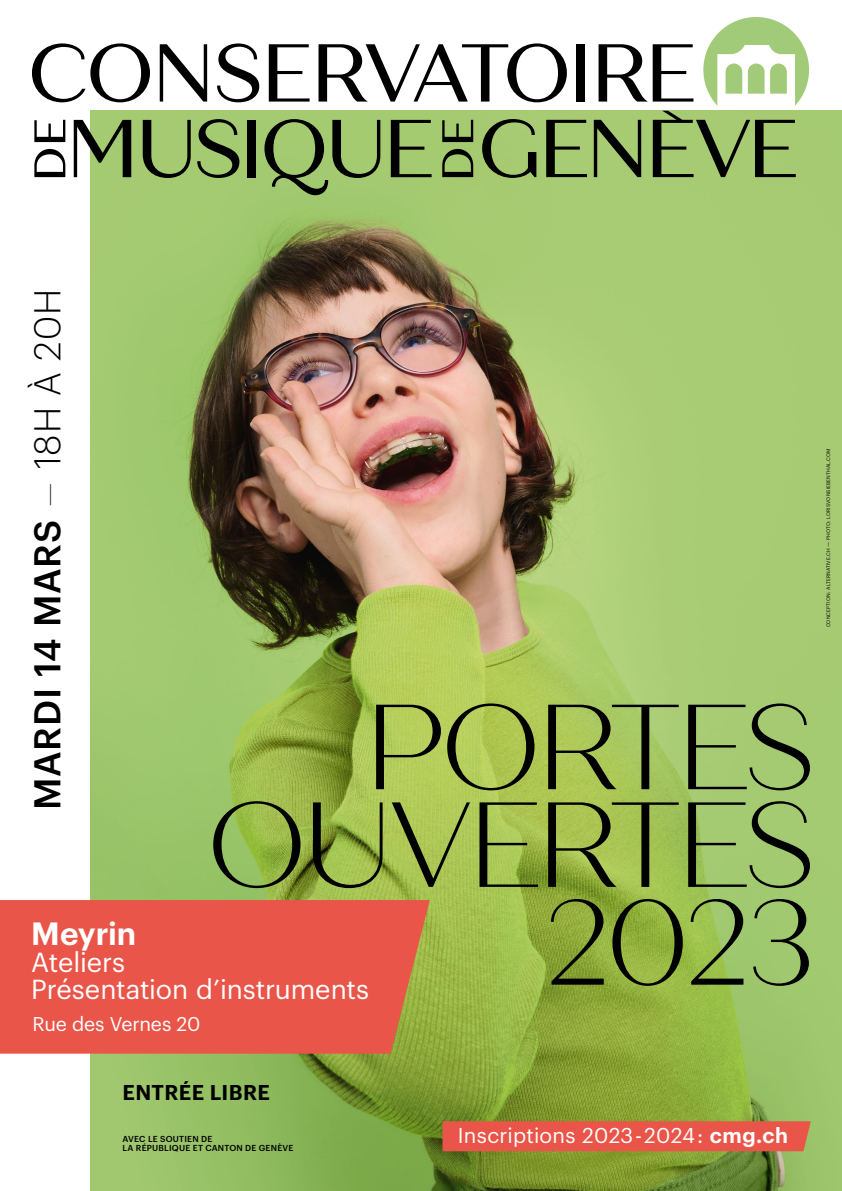
<style>
.page{position:relative;width:842px;height:1191px;background:#fff}
.page>*{position:absolute;margin:0;border:0;box-sizing:border-box;transform-origin:0 0}
.t1{font:300 120.7px/97.7px "Quiche Sans";letter-spacing:-.065em;color:#000;text-align:right}
.t2{font:500 36.5px "Graphik";letter-spacing:.015em;color:#000}
.t3{font:600 31.5px "Graphik";letter-spacing:-.005em;color:#fff}
.t4{font:27px/27px "Graphik";letter-spacing:-.005em;color:#fff}
.t5{font:21px "Graphik";letter-spacing:.01em;color:#fff}
.t6{font:600 21px "Graphik";letter-spacing:.015em;color:#000}
.t7{font:19.5px "Graphik";letter-spacing:-.01em;color:#fff}
.t8{font:500 8.5px/9.5px "Graphik";letter-spacing:.025em;color:#000}
.t9{font:5px "Graphik";letter-spacing:.025em;color:#000}
.s1{font-family:"Quiche Sans";font-weight:400}
.s2{font-weight:300}
.s3{font-weight:600}
</style>
<div class="page">
<img style="left:91px;top:111px;width:751px;height:1080px">
<div style="left:442px;top:1121px;width:369px;height:30px;background:#ea5549"></div>
<svg style="left:269px;top:44px;width:41px;height:58px"></svg>
<svg style="left:217px;top:43px;width:42px;height:59px"></svg>
<svg style="left:32px;top:43px;width:118px;height:59px"></svg>
<svg style="left:160px;top:44px;width:47px;height:58px"></svg>
<div style="left:577px;top:44px;width:8px;height:58px;background:#000"></div>
<svg style="left:318px;top:43px;width:249px;height:59px"></svg>
<svg style="left:482px;top:119px;width:54px;height:59px;background:#7a9554"></svg>
<svg style="left:546px;top:120px;width:41px;height:57px;background:#718a4e"></svg>
<svg style="left:74px;top:120px;width:57px;height:57px"></svg>
<svg style="left:197px;top:119px;width:42px;height:59px;background:#6f8a4d"></svg>
<div style="left:248px;top:120px;width:8px;height:57px;background:#000"></div>
<svg style="left:143px;top:120px;width:48px;height:58px;background:#799453"></svg>
<svg style="left:264px;top:119px;width:116px;height:76px;background:#7d9b56"></svg>
<svg style="left:391px;top:120px;width:41px;height:57px;background:#6f8a4c"></svg>
<svg style="left:442px;top:149px;width:31px;height:28px"></svg>
<svg style="left:442px;top:120px;width:31px;height:22px"></svg>
<svg style="left:34px;top:120px;width:31px;height:22px"></svg>
<svg style="left:34px;top:149px;width:31px;height:28px"></svg>
<svg style="left:594px;top:17px;width:215px;height:160px"></svg>
<div style="left:0;top:900px;width:430px;height:153px;background:#ea5549"></div>
<h2 class="t2" style="left:20px;top:810px;width:523px;rotate:-90deg">MARDI 14 MARS <span class="s1">–</span> <span class="s2">18H À 20H</span></h2>
<h1 class="t1" style="left:207px;top:701px;width:611px">PORTES<br>OUVERTES<br>2023</h1>
<h3 class="t3" style="left:31px;top:909px;width:106px">Meyrin</h3>
<h3 class="t4" style="left:31px;top:946px;width:339px">Ateliers<br>Présentation d’instruments</h3>
<h3 class="t7" style="left:33px;top:1009px;width:169px">Rue des Vernes 20</h3>
<p class="t9" style="left:824px;top:627px;width:180px;rotate:-90deg">CONCEPTION : ALTERNATIVE.CH – PHOTO : LORISVONSIEBENTHAL.COM</p>
<h3 class="t6" style="left:123px;top:1076px;width:149px">ENTRÉE LIBRE</h3>
<h3 class="t8" style="left:123px;top:1133px;width:172px">AVEC LE SOUTIEN DE<br>LA RÉPUBLIQUE ET CANTON DE GENÈVE</h3>
<h3 class="t5" style="left:458px;top:1119px;width:332px">Inscriptions 2023-2024: <span class="s3">cmg.ch</span></h3>
</div>
